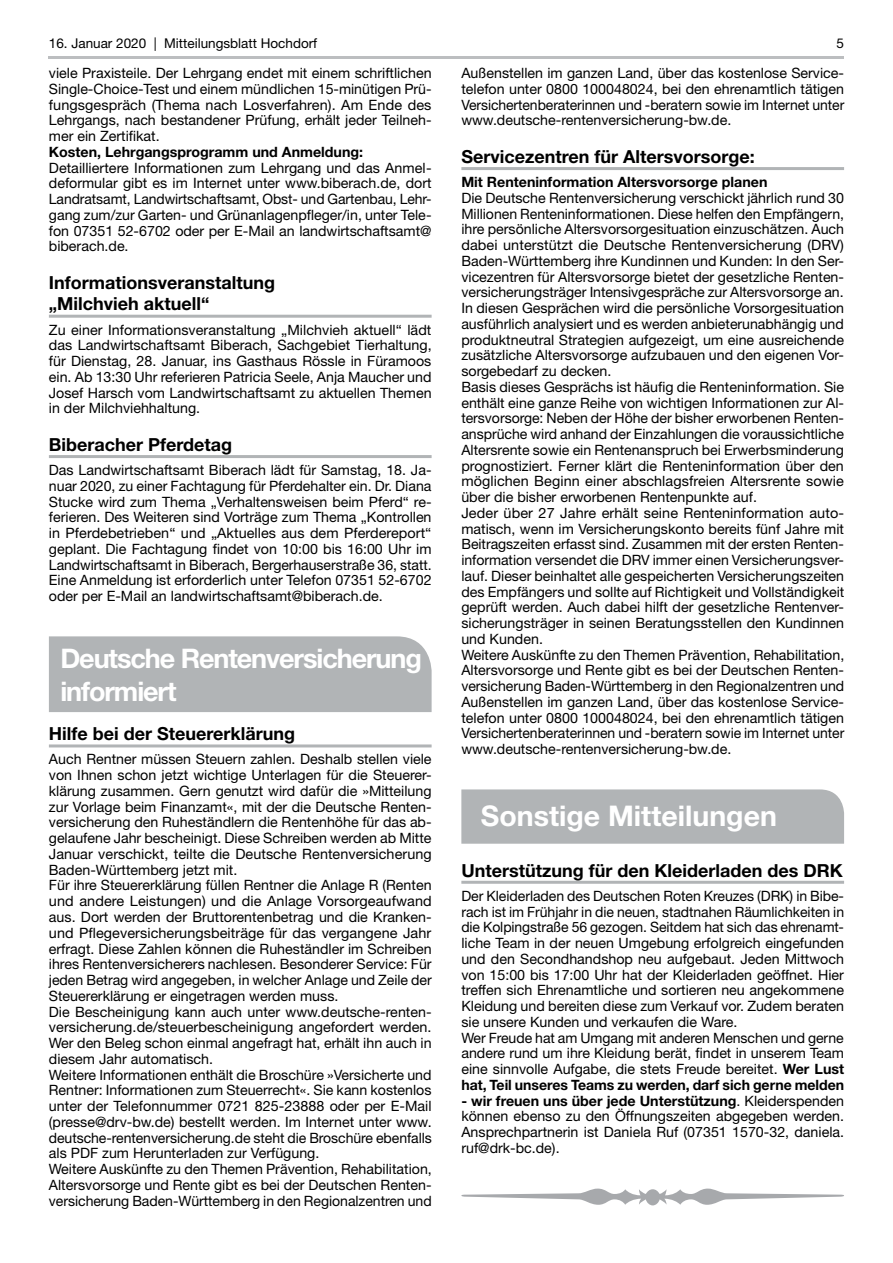
<style>
.page{position:relative;width:893px;height:1263px;background:#fff}
.page>*{position:absolute;margin:0;border:0;box-sizing:border-box;transform-origin:0 0}
.t1{font:700 28.5px "Helvetica Neue LT Std";color:#fff}
.t2{font:700 27px/32.4px "Helvetica Neue LT Std";letter-spacing:-.04em;color:#fff}
.t3{font:700 18px/21.6px "Helvetica Neue LT Std";color:#000}
.t4{font:14.25px/15.8px "Helvetica Neue LT Std";color:#000;text-align:justify}
.t5{font:700 14.25px "Helvetica Neue LT Std";color:#000}
.t6{font:13.5px "Helvetica Neue LT Std";color:#000}
.s1{font-weight:700}
</style>
<div class="page">
<hr style="left:49px;top:56px;width:795px;height:3px;background:#bcbec0">
<hr style="left:49px;top:315px;width:383px;height:3px;background:#b1b4b6">
<hr style="left:49px;top:455px;width:383px;height:3px;background:#b1b4b6">
<hr style="left:49px;top:744px;width:383px;height:3px;background:#b1b4b6">
<div style="left:49px;top:636px;width:383px;height:76px;background:#b1b4b6"></div>
<hr style="left:461px;top:167px;width:383px;height:3px;background:#b1b4b6">
<hr style="left:461px;top:881px;width:383px;height:3px;background:#b1b4b6">
<div style="left:461px;top:789px;width:383px;height:55px;background:#b1b4b6"></div>
<svg style="left:461px;top:1188px;width:383px;height:17px"></svg>
<p class="t6" style="left:49px;top:35px;width:270px">16. Januar 2020 | Mitteilungsblatt Hochdorf</p>
<p class="t6" style="left:837px;top:35px;width:9px">5</p>
<p class="t4" style="left:49px;top:65px;width:384px">viele Praxisteile. Der Lehrgang endet mit einem schriftlichen Single-Choice-Test und einem mündlichen 15-minütigen Prü&shy;fungsgespräch (Thema nach Losverfahren). Am Ende des Lehrgangs, nach bestandener Prüfung, erhält jeder Teilneh&shy;mer ein Zertifikat.</p>
<p class="t5" style="left:49px;top:143px;width:316px">Kosten, Lehrgangsprogramm und Anmeldung:</p>
<p class="t4" style="left:49px;top:160px;width:384px">Detailliertere Informationen zum Lehrgang und das Anmel&shy;deformular gibt es im Internet unter www.biberach.de, dort Landratsamt, Landwirtschaftsamt, Obst- und Gartenbau, Lehr&shy;gang zum/zur Garten- und Grünanlagenpfleger/in, unter Tele&shy;fon 07351 52-6702 oder per E-Mail an landwirtschaftsamt@ biberach.de.</p>
<p class="t3" style="left:49px;top:271px;width:228px">Informationsveranstaltung „Milchvieh aktuell“</p>
<p class="t4" style="left:49px;top:322px;width:384px">Zu einer Informationsveranstaltung „Milchvieh aktuell“ lädt das Landwirtschaftsamt Biberach, Sachgebiet Tierhaltung, für Dienstag, 28. Januar, ins Gasthaus Rössle in Füramoos ein. Ab 13:30 Uhr referieren Patricia Seele, Anja Maucher und Josef Harsch vom Landwirtschaftsamt zu aktuellen Themen in der Milchviehhaltung.</p>
<p class="t3" style="left:49px;top:433px;width:185px">Biberacher Pferdetag</p>
<p class="t4" style="left:49px;top:462px;width:384px">Das Landwirtschaftsamt Biberach lädt für Samstag, 18. Ja&shy;nuar 2020, zu einer Fachtagung für Pferdehalter ein. Dr. Diana Stucke wird zum Thema „Verhaltensweisen beim Pferd“ re&shy;ferieren. Des Weiteren sind Vorträge zum Thema „Kontrollen in Pferdebetrieben“ und „Aktuelles aus dem Pferdereport“ geplant. Die Fachtagung findet von 10:00 bis 16:00 Uhr im Landwirtschaftsamt in Biberach, Bergerhauserstraße 36, statt.<br>Eine Anmeldung ist erforderlich unter Telefon 07351 52-6702 oder per E-Mail an landwirtschaftsamt@biberach.de.</p>
<p class="t4" style="left:461px;top:65px;width:384px">Außenstellen im ganzen Land, über das kostenlose Service&shy;telefon unter 0800 100048024, bei den ehrenamtlich tätigen Versichertenberaterinnen und -beratern sowie im Internet unter www.deutsche-rentenversicherung-bw.de.</p>
<p class="t3" style="left:461px;top:145px;width:295px">Servicezentren für Altersvorsorge:</p>
<p class="t5" style="left:461px;top:173px;width:308px">Mit Renteninformation Altersvorsorge planen</p>
<p class="t4" style="left:461px;top:190px;width:384px;text-align:left">Die Deutsche Rentenversicherung verschickt jährlich rund 30<br>Millionen Renteninformationen. Diese helfen den Empfängern, ihre persönliche Altersvorsorgesituation einzuschätzen. Auch dabei unterstützt die Deutsche Rentenversicherung (DRV)<br>Baden-Württemberg ihre Kundinnen und Kunden: In den Ser&shy;vicezentren für Altersvorsorge bietet der gesetzliche Renten&shy;versicherungsträger Intensivgespräche zur Altersvorsorge an.<br>In diesen Gesprächen wird die persönliche Vorsorgesituation ausführlich analysiert und es werden anbieterunabhängig und produktneutral Strategien aufgezeigt, um eine ausreichende zusätzliche Altersvorsorge aufzubauen und den eigenen Vor&shy;sorgebedarf zu decken.<br>Basis dieses Gesprächs ist häufig die Renteninformation. Sie enthält eine ganze Reihe von wichtigen Informationen zur Al&shy;tersvorsorge: Neben der Höhe der bisher erworbenen Renten&shy;ansprüche wird anhand der Einzahlungen die voraussichtliche Altersrente sowie ein Rentenanspruch bei Erwerbsminderung prognostiziert. Ferner klärt die Renteninformation über den möglichen Beginn einer abschlagsfreien Altersrente sowie über die bisher erworbenen Rentenpunkte auf.<br>Jeder über 27 Jahre erhält seine Renteninformation auto&shy;matisch, wenn im Versicherungskonto bereits fünf Jahre mit Beitragszeiten erfasst sind. Zusammen mit der ersten Renten&shy;information versendet die DRV immer einen Versicherungsver&shy;lauf. Dieser beinhaltet alle gespeicherten Versicherungszeiten des Empfängers und sollte auf Richtigkeit und Vollständigkeit geprüft werden. Auch dabei hilft der gesetzliche Rentenver&shy;sicherungsträger in seinen Beratungsstellen den Kundinnen und Kunden.<br>Weitere Auskünfte zu den Themen Prävention, Rehabilitation, Altersvorsorge und Rente gibt es bei der Deutschen Renten&shy;versicherung Baden-Württemberg in den Regionalzentren und Außenstellen im ganzen Land, über das kostenlose Service&shy;telefon unter 0800 100048024, bei den ehrenamtlich tätigen Versichertenberaterinnen und -beratern sowie im Internet unter www.deutsche-rentenversicherung-bw.de.</p>
<h2 class="t2" style="left:60px;top:642px;width:363px">Deutsche Rentenversicherung informiert</h2>
<p class="t3" style="left:49px;top:723px;width:248px">Hilfe bei der Steuererklärung</p>
<p class="t4" style="left:49px;top:751px;width:384px;text-align:left">Auch Rentner müssen Steuern zahlen. Deshalb stellen viele von Ihnen schon jetzt wichtige Unterlagen für die Steuerer&shy;klärung zusammen. Gern genutzt wird dafür die »Mitteilung zur Vorlage beim Finanzamt«, mit der die Deutsche Renten&shy;versicherung den Ruheständlern die Rentenhöhe für das ab&shy;gelaufene Jahr bescheinigt. Diese Schreiben werden ab Mitte Januar verschickt, teilte die Deutsche Rentenversicherung Baden-Württemberg jetzt mit.<br>Für ihre Steuererklärung füllen Rentner die Anlage R (Renten und andere Leistungen) und die Anlage Vorsorgeaufwand aus. Dort werden der Bruttorentenbetrag und die Kranken&shy;und Pflegeversicherungsbeiträge für das vergangene Jahr erfragt. Diese Zahlen können die Ruheständler im Schreiben ihres Rentenversicherers nachlesen. Besonderer Service: Für jeden Betrag wird angegeben, in welcher Anlage und Zeile der Steuererklärung er eingetragen werden muss.<br>Die Bescheinigung kann auch unter www.deutsche-renten&shy;versicherung.de/steuerbescheinigung angefordert werden.<br>Wer den Beleg schon einmal angefragt hat, erhält ihn auch in diesem Jahr automatisch.<br>Weitere Informationen enthält die Broschüre »Versicherte und Rentner: Informationen zum Steuerrecht«. Sie kann kostenlos unter der Telefonnummer 0721 825-23888 oder per E-Mail (presse@drv-bw.de) bestellt werden. Im Internet unter www. deutsche-rentenversicherung.de steht die Broschüre ebenfalls als PDF zum Herunterladen zur Verfügung.<br>Weitere Auskünfte zu den Themen Prävention, Rehabilitation, Altersvorsorge und Rente gibt es bei der Deutschen Renten&shy;versicherung Baden-Württemberg in den Regionalzentren und</p>
<h1 class="t1" style="left:481px;top:798px;width:298px">Sonstige Mitteilungen</h1>
<p class="t3" style="left:461px;top:859px;width:383px">Unterstützung für den Kleiderladen des DRK</p>
<p class="t4" style="left:461px;top:888px;width:384px;text-align:left">Der Kleiderladen des Deutschen Roten Kreuzes (DRK) in Bibe&shy;rach ist im Frühjahr in die neuen, stadtnahen Räumlichkeiten in die Kolpingstraße 56 gezogen. Seitdem hat sich das ehrenamt&shy;liche Team in der neuen Umgebung erfolgreich eingefunden und den Secondhandshop neu aufgebaut. Jeden Mittwoch von 15:00 bis 17:00 Uhr hat der Kleiderladen geöffnet. Hier treffen sich Ehrenamtliche und sortieren neu angekommene Kleidung und bereiten diese zum Verkauf vor. Zudem beraten sie unsere Kunden und verkaufen die Ware.<br>Wer Freude hat am Umgang mit anderen Menschen und gerne andere rund um ihre Kleidung berät, findet in unserem Team eine sinnvolle Aufgabe, die stets Freude bereitet. <span class="s1">Wer Lust hat, Teil unseres Teams zu werden, darf sich gerne melden</span></p>
<p class="t4" style="left:461px;top:1092px;width:384px"><span class="s1">- wir freuen uns über jede Unterstützung</span>. Kleiderspenden können ebenso zu den Öffnungszeiten abgegeben werden.<br>Ansprechpartnerin ist Daniela Ruf (07351 1570-32, daniela. ruf@drk-bc.de).</p>
</div>
